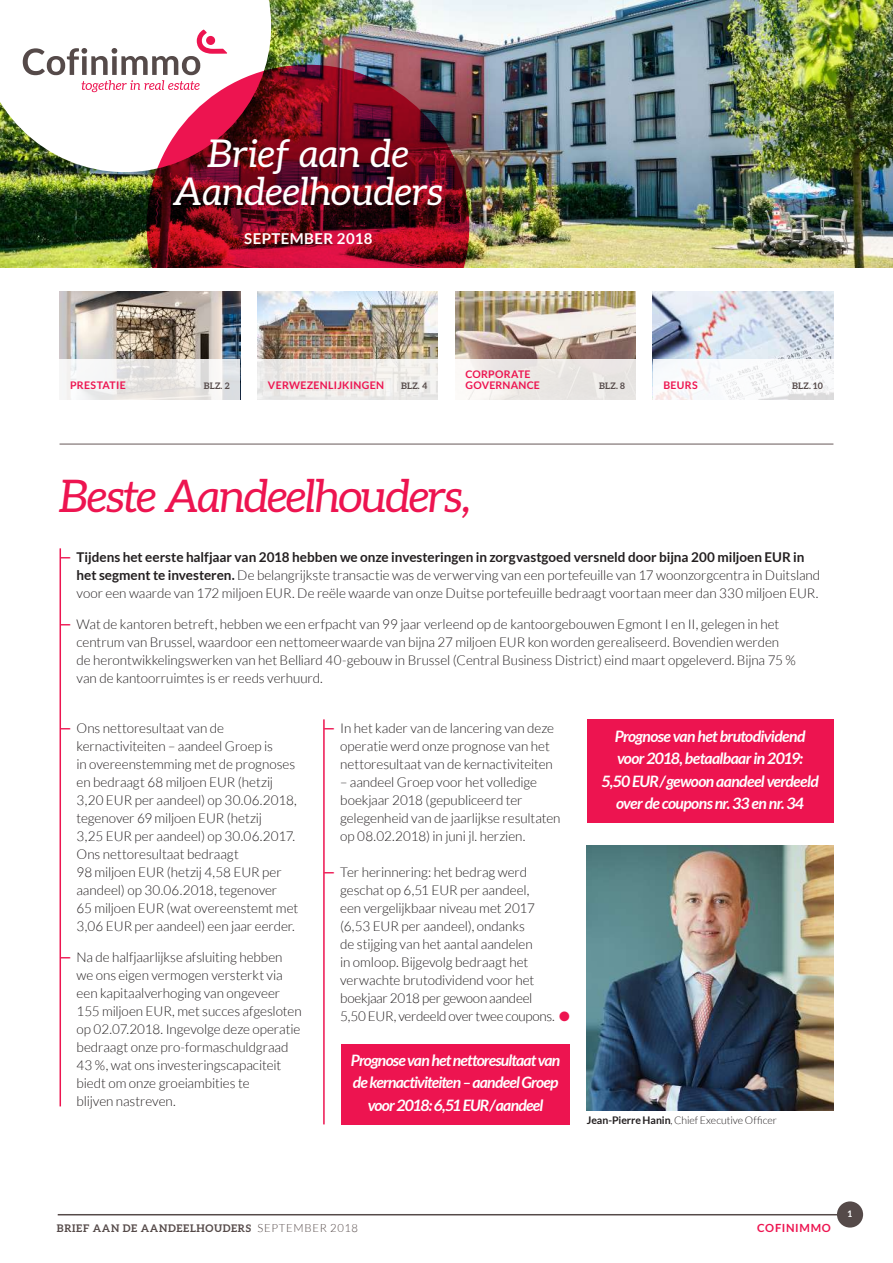
<style>
.page{position:relative;width:893px;height:1263px;background:#fff}
.page>*{position:absolute;margin:0;border:0;box-sizing:border-box;transform-origin:0 0}
.t1{font:italic 45px "Aleo";letter-spacing:-.025em;color:#ed1450}
.t2{font:italic 38.4px/38.4px "Aleo";letter-spacing:.005em;color:#fff;text-align:center}
.t3{font:italic 700 15.75px/22.5px "Lato";letter-spacing:-.045em;color:#fff;text-align:center}
.t4{font:700 15px "Lato";letter-spacing:.025em;color:#fff}
.t5{font:300 13.5px/18px "Lato";letter-spacing:-.005em;color:#231f20}
.t6{font:700 11.25px "Lato";letter-spacing:.06em;color:#ed1450}
.t7{font:700 10.5px/11.2px "Lato";letter-spacing:.025em;color:#ed1450}
.t8{font:300 10.5px "Lato";letter-spacing:-.005em;color:#231f20}
.t9{font:700 10.5px "Aleo";letter-spacing:.065em;color:#554a49}
.t10{font:700 9px "Aleo";letter-spacing:.02em;color:#554a49}
.t11{font:700 9px "Aleo";color:#fff}
.s1{font-weight:700;font-size:14.25px;color:#ed1450}
.s2{font-weight:700}
.s3{color:#ed1450}
.s4{font-family:"Lato";font-weight:300;font-size:11.25px}
</style>
<div class="page">
<hr style="left:58px;top:1214px;width:785px;height:1px;background:#554a49">
<div style="left:837px;top:1201px;width:26px;height:26px;background:#554a49;border-radius:50%"></div>
<img style="left:455px;top:292px;width:181px;height:67px">
<img style="left:60px;top:292px;width:180px;height:67px">
<hr style="left:60px;top:548px;width:1px;height:558px;background:#ed1450">
<hr style="left:323px;top:719px;width:2px;height:405px;background:#ed1450">
<hr style="left:60px;top:443px;width:773px;height:2px;background:#9a9090">
<img style="left:257px;top:292px;width:181px;height:67px">
<img style="left:0;top:0;width:893px;height:268px">
<svg style="left:0;top:0;width:271px;height:172px"></svg>
<svg style="left:23px;top:30px;width:204px;height:62px"></svg>
<img style="left:147px;top:65px;width:322px;height:203px">
<svg style="left:66px;top:359px;width:174px;height:41px"></svg>
<div style="left:257px;top:359px;width:181px;height:41px;background:#eeeae8"></div>
<img style="left:653px;top:292px;width:180px;height:67px">
<div style="left:455px;top:359px;width:181px;height:41px;background:linear-gradient(to right,#f6f3f0,#e4e1de)"></div>
<img style="left:587px;top:845px;width:246px;height:266px">
<div style="left:587px;top:719px;width:246px;height:104px;background:#ed1450"></div>
<div style="left:342px;top:1043px;width:228px;height:81px;background:#ed1450"></div>
<h2 class="t2" style="left:174px;top:134px;width:271px">Brief aan de<br>Aandeelhouders</h2>
<p class="t4" style="left:244px;top:230px;width:130px">SEPTEMBER 2018</p>
<p class="t7" style="left:466px;top:368px;width:76px">CORPORATE<br>GOVERNANCE</p>
<p class="t7" style="left:70px;top:379px;width:57px">PRESTATIE</p>
<p class="t10" style="left:204px;top:381px;width:27px">BLZ. 2</p>
<p class="t7" style="left:268px;top:379px;width:118px">VERWEZENLIJKINGEN</p>
<p class="t10" style="left:401px;top:381px;width:28px">BLZ. 4</p>
<p class="t7" style="left:663px;top:379px;width:36px">BEURS</p>
<p class="t10" style="left:792px;top:381px;width:32px">BLZ. 10</p>
<p class="t10" style="left:599px;top:381px;width:27px">BLZ. 8</p>
<h1 class="t1" style="left:60px;top:471px;width:413px">Beste Aandeelhouders,</h1>
<p class="t5" style="left:77px;top:548px;width:745px;text-indent:-17px"><span class="s1">—</span> <span class="s2">Tijdens het eerste halfjaar van 2018 hebben we onze investeringen in zorgvastgoed versneld door bijna 200 miljoen EUR in het segment te investeren.</span> De belangrijkste transactie was de verwerving van een portefeuille van 17 woonzorgcentra in Duitsland voor een waarde van 172 miljoen EUR. De reële waarde van onze Duitse portefeuille bedraagt voortaan meer dan 330 miljoen EUR.</p>
<p class="t5" style="left:77px;top:616px;width:721px;text-indent:-17px"><span class="s1">—</span> Wat de kantoren betreft, hebben we een erfpacht van 99 jaar verleend op de kantoorgebouwen Egmont I en II, gelegen in het centrum van Brussel, waardoor een nettomeerwaarde van bijna 27 miljoen EUR kon worden gerealiseerd. Bovendien werden de herontwikkelingswerken van het Belliard 40-gebouw in Brussel (Central Business District) eind maart opgeleverd. Bijna 75 % van de kantoorruimtes is er reeds verhuurd.</p>
<p class="t5" style="left:77px;top:719px;width:223px;text-indent:-17px"><span class="s1">—</span> Ons nettoresultaat van de kernactiviteiten – aandeel Groep is<br>in overeenstemming met de prognoses en bedraagt 68 miljoen EUR (hetzij 3,20 EUR per aandeel) op 30.06.2018, tegenover 69 miljoen EUR (hetzij<br>3,25 EUR per aandeel) op 30.06.2017.<br>Ons nettoresultaat bedraagt<br>98 miljoen EUR (hetzij 4,58 EUR per aandeel) op 30.06.2018, tegenover<br>65 miljoen EUR (wat overeenstemt met 3,06 EUR per aandeel) een jaar eerder.</p>
<p class="t5" style="left:77px;top:949px;width:227px;text-indent:-17px"><span class="s1">—</span> Na de halfjaarlijkse afsluiting hebben we ons eigen vermogen versterkt via een kapitaalverhoging van ongeveer 155 miljoen EUR, met succes afgesloten op 02.07.2018. Ingevolge deze operatie bedraagt onze pro-formaschuldgraad 43 %, wat ons investeringscapaciteit biedt om onze groeiambities te<br>blijven nastreven.</p>
<p class="t5" style="left:340px;top:719px;width:215px;text-indent:-17px"><span class="s1">—</span> In het kader van de lancering van deze operatie werd onze prognose van het nettoresultaat van de kernactiviteiten</p>
<p class="t5" style="left:340px;top:773px;width:222px">– aandeel Groep voor het volledige boekjaar 2018 (gepubliceerd ter gelegenheid van de jaarlijkse resultaten op 08.02.2018) in juni jl. herzien.</p>
<p class="t5" style="left:340px;top:863px;width:231px;text-indent:-17px"><span class="s1">—</span> Ter herinnering: het bedrag werd geschat op 6,51 EUR per aandeel,<br>een vergelijkbaar niveau met 2017<br>(6,53 EUR per aandeel), ondanks<br>de stijging van het aantal aandelen<br>in omloop. Bijgevolg bedraagt het verwachte brutodividend voor het boekjaar 2018 per gewoon aandeel<br>5,50 EUR, verdeeld over twee coupons. <span class="s3">●</span></p>
<p class="t3" style="left:351px;top:1049px;width:211px">Prognose van het nettoresultaat van de kernactiviteiten – aandeel Groep voor2018:6,51 EUR / aandeel</p>
<p class="t3" style="left:601px;top:725px;width:219px">Prognose van het brutodividend voor 2018, betaalbaar in 2019:<br>5,50 EUR / gewoon aandeelverdeeld over de coupons nr. 33 en nr. 34</p>
<p class="t8" style="left:587px;top:1115px;width:192px"><span class="s2">Jean-Pierre Hanin</span>, Chief Executive Officer</p>
<p class="t9" style="left:57px;top:1222px;width:303px">BRIEF AAN DE AANDEELHOUDERS <span class="s4">SEPTEMBER 2018</span></p>
<p class="t6" style="left:757px;top:1222px;width:75px">COFINIMMO</p>
<p class="t11" style="left:848px;top:1209px;width:6px">1</p>
</div>
